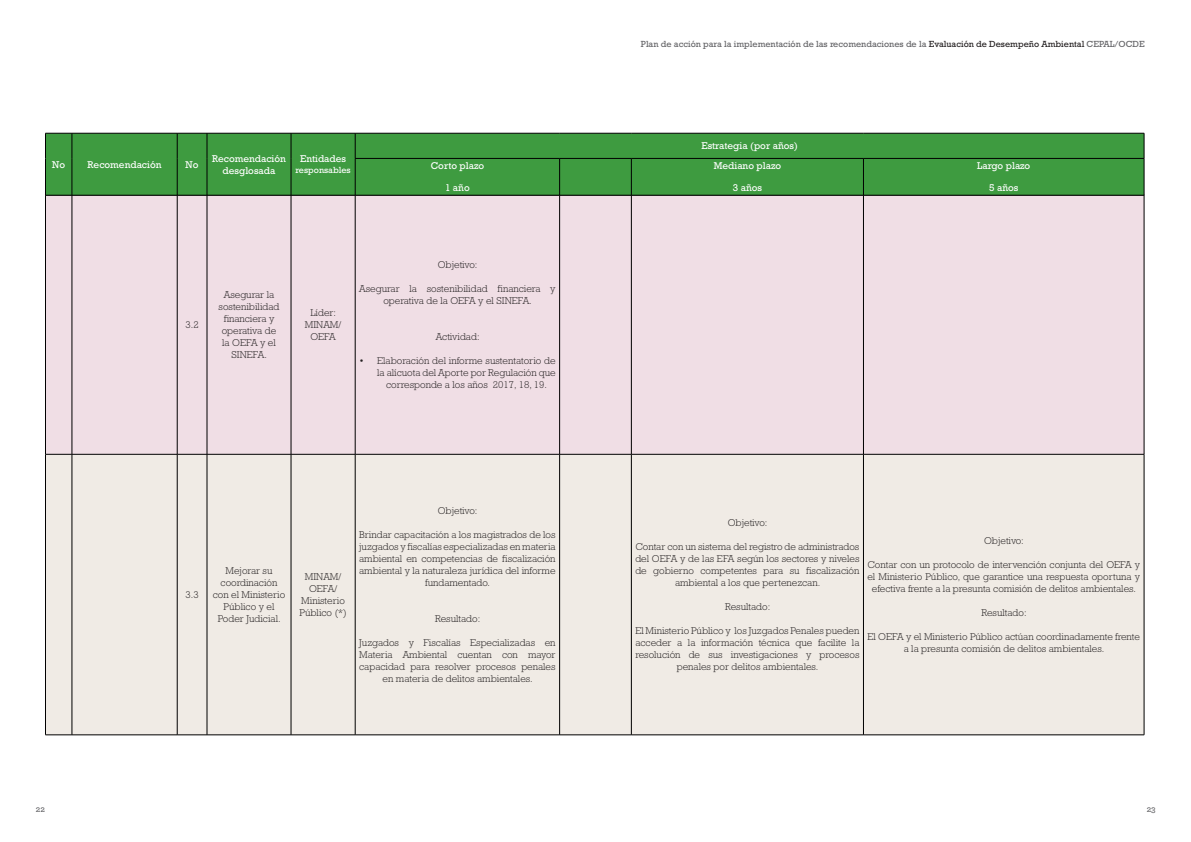
<style>
.page{position:relative;width:1191px;height:842px;background:#fff}
.page>*{position:absolute;margin:0;border:0;box-sizing:border-box;transform-origin:0 0}
.t1{font:300 10px/12px "Rockwell Std";color:#231f20;text-align:center}
.t2{font:10px/12px "Rockwell Std";color:#fff;text-align:center}
.t3{font:9px "Rockwell Std";color:#636366}
.t4{font:9px "Rockwell Std";color:#fff}
.t5{font:600 9px "Archer";color:#636366}
.s1{color:#231f20}
</style>
<div class="page">
<div style="left:46px;top:196px;width:1097px;height:258px;background:#f0dee5"></div>
<div style="left:46px;top:455px;width:1097px;height:280px;background:#f0ebe5"></div>
<hr style="left:45px;top:195px;width:1px;height:259px;background:#000">
<hr style="left:72px;top:195px;width:1px;height:259px;background:#000">
<hr style="left:177px;top:195px;width:1px;height:259px;background:#000">
<hr style="left:207px;top:195px;width:1px;height:259px;background:#000">
<hr style="left:291px;top:195px;width:1px;height:259px;background:#000">
<hr style="left:355px;top:195px;width:1px;height:259px;background:#000">
<hr style="left:559px;top:195px;width:1px;height:259px;background:#000">
<hr style="left:631px;top:195px;width:1px;height:259px;background:#000">
<hr style="left:863px;top:195px;width:1px;height:259px;background:#000">
<hr style="left:1143px;top:195px;width:1px;height:259px;background:#000">
<svg style="left:46px;top:454px;width:26px;height:1px"></svg>
<hr style="left:45px;top:454px;width:1px;height:281px;background:#000">
<hr style="left:72px;top:454px;width:105px;height:1px;background:#000">
<hr style="left:72px;top:454px;width:1px;height:281px;background:#000">
<hr style="left:177px;top:454px;width:30px;height:1px;background:#000">
<hr style="left:177px;top:454px;width:1px;height:281px;background:#000">
<hr style="left:207px;top:454px;width:84px;height:1px;background:#000">
<hr style="left:207px;top:454px;width:1px;height:281px;background:#000">
<hr style="left:291px;top:454px;width:64px;height:1px;background:#000">
<hr style="left:291px;top:454px;width:1px;height:281px;background:#000">
<hr style="left:355px;top:454px;width:204px;height:1px;background:#000">
<hr style="left:355px;top:454px;width:1px;height:281px;background:#000">
<hr style="left:559px;top:454px;width:72px;height:1px;background:#000">
<hr style="left:559px;top:454px;width:1px;height:281px;background:#000">
<hr style="left:631px;top:454px;width:232px;height:1px;background:#000">
<hr style="left:631px;top:454px;width:1px;height:281px;background:#000">
<hr style="left:863px;top:454px;width:281px;height:1px;background:#000">
<hr style="left:863px;top:454px;width:1px;height:281px;background:#000">
<hr style="left:1143px;top:454px;width:1px;height:281px;background:#000">
<svg style="left:45px;top:735px;width:27px;height:1px"></svg>
<hr style="left:72px;top:735px;width:105px;height:1px;background:#000">
<hr style="left:177px;top:735px;width:30px;height:1px;background:#000">
<hr style="left:207px;top:735px;width:84px;height:1px;background:#000">
<hr style="left:291px;top:735px;width:64px;height:1px;background:#000">
<hr style="left:355px;top:735px;width:204px;height:1px;background:#000">
<hr style="left:559px;top:735px;width:72px;height:1px;background:#000">
<hr style="left:631px;top:735px;width:232px;height:1px;background:#000">
<hr style="left:863px;top:735px;width:281px;height:1px;background:#000">
<div style="left:46px;top:134px;width:1097px;height:61px;background:#3e9b40"></div>
<hr style="left:72px;top:133px;width:105px;height:1px;background:#000">
<svg style="left:45px;top:133px;width:28px;height:25px"></svg>
<hr style="left:177px;top:133px;width:30px;height:1px;background:#000">
<svg style="left:177px;top:133px;width:1px;height:25px"></svg>
<hr style="left:207px;top:133px;width:84px;height:1px;background:#000">
<svg style="left:207px;top:133px;width:1px;height:25px"></svg>
<hr style="left:291px;top:133px;width:64px;height:1px;background:#000">
<svg style="left:291px;top:133px;width:1px;height:25px"></svg>
<hr style="left:45px;top:158px;width:1px;height:37px;background:#000">
<hr style="left:72px;top:158px;width:1px;height:37px;background:#000">
<hr style="left:177px;top:158px;width:1px;height:37px;background:#000">
<hr style="left:207px;top:158px;width:1px;height:37px;background:#000">
<hr style="left:291px;top:158px;width:1px;height:37px;background:#000">
<hr style="left:355px;top:133px;width:204px;height:1px;background:#000">
<svg style="left:355px;top:133px;width:1px;height:25px"></svg>
<hr style="left:559px;top:133px;width:72px;height:1px;background:#000">
<hr style="left:631px;top:133px;width:232px;height:1px;background:#000">
<hr style="left:863px;top:133px;width:281px;height:1px;background:#000">
<svg style="left:1143px;top:133px;width:1px;height:25px"></svg>
<hr style="left:355px;top:158px;width:204px;height:1px;background:#000">
<hr style="left:355px;top:159px;width:1px;height:36px;background:#000">
<hr style="left:559px;top:158px;width:72px;height:1px;background:#000">
<hr style="left:559px;top:159px;width:1px;height:36px;background:#000">
<hr style="left:631px;top:158px;width:232px;height:1px;background:#000">
<hr style="left:631px;top:159px;width:1px;height:36px;background:#000">
<hr style="left:863px;top:158px;width:281px;height:1px;background:#000">
<hr style="left:863px;top:159px;width:1px;height:36px;background:#000">
<hr style="left:1143px;top:159px;width:1px;height:36px;background:#000">
<svg style="left:45px;top:195px;width:27px;height:1px"></svg>
<hr style="left:72px;top:195px;width:105px;height:1px;background:#000">
<hr style="left:177px;top:195px;width:30px;height:1px;background:#000">
<hr style="left:207px;top:195px;width:84px;height:1px;background:#000">
<hr style="left:291px;top:195px;width:64px;height:1px;background:#000">
<hr style="left:355px;top:195px;width:204px;height:1px;background:#000">
<hr style="left:559px;top:195px;width:72px;height:1px;background:#000">
<hr style="left:631px;top:195px;width:232px;height:1px;background:#000">
<hr style="left:863px;top:195px;width:281px;height:1px;background:#000">
<p class="t3" style="left:641px;top:38px;width:505px">Plan de acción para la implementación de las recomendaciones de la <span class="s1">Evaluación de Desempeño Ambiental</span> CEPAL/OCDE</p>
<p class="t2" style="left:52px;top:158px;width:14px">No</p>
<p class="t2" style="left:88px;top:158px;width:75px">Recomendación</p>
<p class="t2" style="left:186px;top:158px;width:14px">No</p>
<p class="t2" style="left:212px;top:152px;width:75px">Recomendación desglosada</p>
<p class="t2" style="left:300px;top:153px;width:48px">Entidades</p>
<p class="t4" style="left:296px;top:165px;width:56px">responsables</p>
<p class="t2" style="left:431px;top:160px;width:55px">Corto plazo</p>
<p class="t2" style="left:445px;top:182px;width:26px">1 año</p>
<p class="t1" style="left:185px;top:319px;width:15px">3.2</p>
<p class="t1" style="left:218px;top:289px;width:62px">Asegurar la sostenibilidad financiera y operativa de la OEFA y el<br>SINEFA.</p>
<p class="t1" style="left:305px;top:307px;width:38px">Líder:<br>MINAM/<br>OEFA</p>
<p class="t1" style="left:438px;top:259px;width:41px">Objetivo:</p>
<p class="t1" style="left:359px;top:283px;width:198px">Asegurar la sostenibilidad financiera y operativa de la OEFA y el SINEFA.</p>
<p class="t1" style="left:436px;top:331px;width:45px">Actividad:</p>
<p class="t1" style="left:359px;top:355px;width:198px">• Elaboración del informe sustentatorio de</p>
<p class="t1" style="left:377px;top:367px;width:180px">la alícuota del Aporte por Regulación que</p>
<p class="t1" style="left:386px;top:379px;width:162px">corresponde a los años 2017, 18, 19.</p>
<p class="t1" style="left:185px;top:588px;width:15px">3.3</p>
<p class="t1" style="left:213px;top:564px;width:74px">Mejorar su coordinación con el Ministerio<br>Público y el<br>Poder Judicial.</p>
<p class="t1" style="left:299px;top:570px;width:49px">MINAM/<br>OEFA/<br>Ministerio<br>Público (*)</p>
<p class="t1" style="left:438px;top:504px;width:41px">Objetivo:</p>
<p class="t1" style="left:359px;top:528px;width:198px">Brindar capacitación a los magistrados de los juzgados y fiscalías especializadas en materia ambiental en competencias de fiscalización ambiental y la naturaleza jurídica del informe fundamentado.</p>
<p class="t1" style="left:435px;top:612px;width:47px">Resultado:</p>
<p class="t1" style="left:359px;top:636px;width:198px">Juzgados y Fiscalías Especializadas en Materia Ambiental cuentan con mayor capacidad para resolver procesos penales en materia de delitos ambientales.</p>
<p class="t2" style="left:701px;top:140px;width:98px">Estrategia (por años)</p>
<p class="t2" style="left:713px;top:160px;width:69px">Mediano plazo</p>
<p class="t2" style="left:733px;top:182px;width:31px">3 años</p>
<p class="t2" style="left:977px;top:160px;width:55px">Largo plazo</p>
<p class="t2" style="left:989px;top:182px;width:31px">5 años</p>
<p class="t1" style="left:728px;top:516px;width:41px">Objetivo:</p>
<p class="t1" style="left:635px;top:540px;width:226px">Contar con un sistema del registro de administrados del OEFA y de las EFA según los sectores y niveles de gobierno competentes para su fiscalización ambiental a los que pertenezcan.</p>
<p class="t1" style="left:725px;top:600px;width:47px">Resultado:</p>
<p class="t1" style="left:635px;top:624px;width:226px">El Ministerio Público y los Juzgados Penales pueden acceder a la información técnica que facilite la resolución de sus investigaciones y procesos penales por delitos ambientales.</p>
<p class="t1" style="left:984px;top:534px;width:41px">Objetivo:</p>
<p class="t1" style="left:867px;top:558px;width:274px">Contar con un protocolo de intervención conjunta del OEFA y el Ministerio Público, que garantice una respuesta oportuna y efectiva frente a la presunta comisión de delitos ambientales.</p>
<p class="t1" style="left:981px;top:606px;width:47px">Resultado:</p>
<p class="t1" style="left:867px;top:630px;width:274px">El OEFA y el Ministerio Público actúan coordinadamente frente a la presunta comisión de delitos ambientales.</p>
<p class="t5" style="left:36px;top:802px;width:11px">22</p>
<p class="t5" style="left:1146px;top:802px;width:10px">23</p>
</div>
